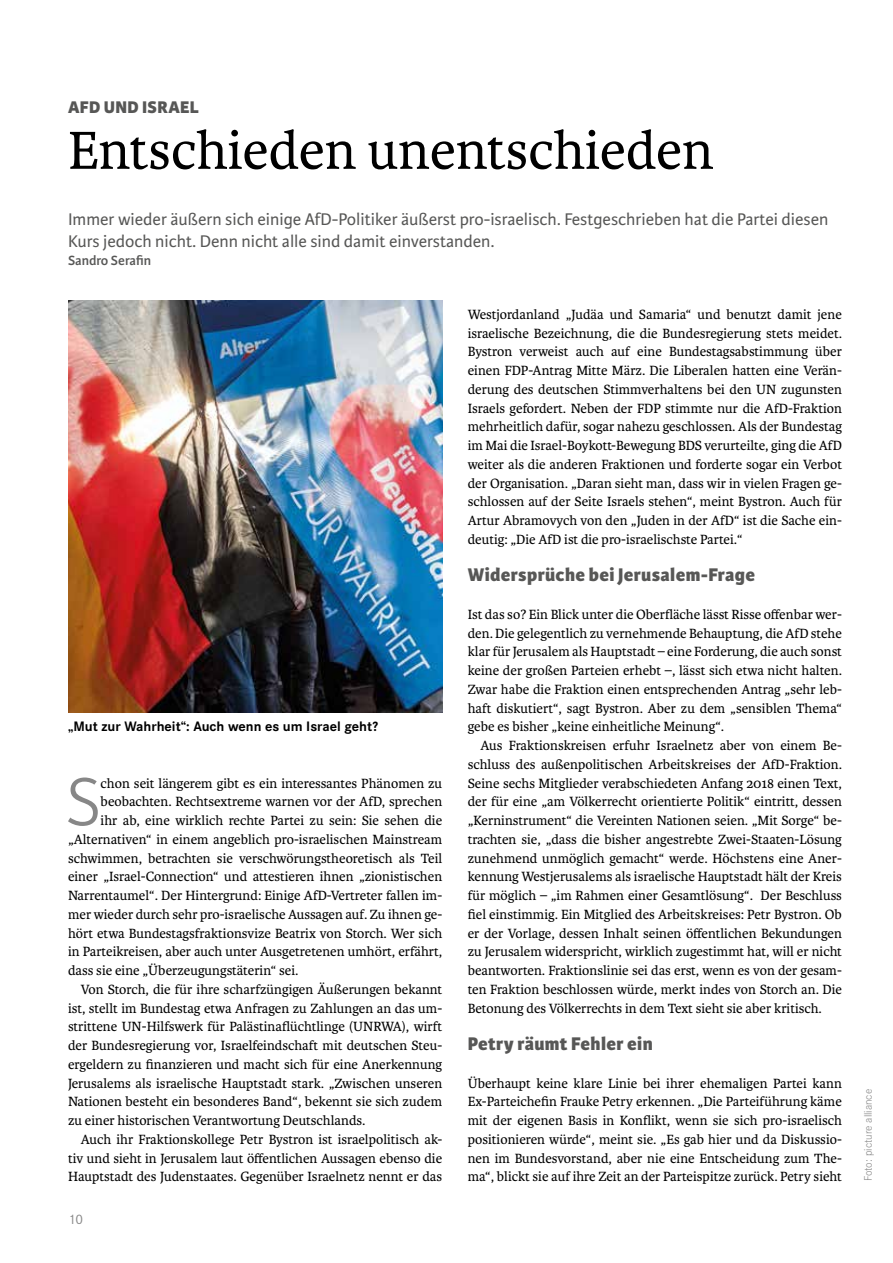
<style>
.page{position:relative;width:893px;height:1263px;background:#fff}
.page>*{position:absolute;margin:0;border:0;box-sizing:border-box;transform-origin:0 0}
.t1{font:300 72.15px "Karmina Sans";color:#878787}
.t2{font:57px "Karmina";color:#000}
.t3{font:800 19.5px "Karmina Sans";letter-spacing:.02em;color:#575756}
.t4{font:18px/21.6px "Karmina Sans";color:#575756}
.t5{font:800 18px "Karmina Sans";letter-spacing:.02em;color:#575756}
.t6{font:14.25px/18.8px "Karmina";color:#000;text-align:justify}
.t7{font:700 14.25px "Corporate S";color:#000}
.t8{font:600 14.25px "Karmina Sans";color:#575756}
.t9{font:14.25px "Corporate S";color:#878787}
.t10{font:300 11.25px "Corporate S";color:#878787}
</style>
<div class="page">
<img style="left:68px;top:300px;width:374px;height:413px">
<p class="t5" style="left:68px;top:96px;width:133px">AFD UND ISRAEL</p>
<h2 class="t2" style="left:68px;top:119px;width:647px">Entschieden unentschieden</h2>
<p class="t4" style="left:68px;top:209px;width:762px">Immer wieder äußern sich einige AfD-Politiker äußerst pro-israelisch. Festgeschrieben hat die Partei diesen<br>Kurs jedoch nicht. Denn nicht alle sind damit einverstanden.</p>
<p class="t8" style="left:68px;top:253px;width:85px">Sandro Serafin</p>
<p class="t7" style="left:68px;top:717px;width:312px">„Mut zur Wahrheit“: Auch wenn es um Israel geht?</p>
<h1 class="t1" style="left:66px;top:762px;width:37px">S</h1>
<p class="t6" style="left:101px;top:774px;width:343px">chon seit längerem gibt es ein interessantes Phänomen zu</p>
<p class="t6" style="left:101px;top:792px;width:343px">beobachten. Rechtsextreme warnen vor der AfD, sprechen</p>
<p class="t6" style="left:101px;top:811px;width:343px">ihr ab, eine wirklich rechte Partei zu sein: Sie sehen die</p>
<p class="t6" style="left:68px;top:830px;width:376px">„Alternativen“ in einem angeblich pro-israelischen Mainstream</p>
<p class="t6" style="left:68px;top:849px;width:376px">schwimmen, betrachten sie verschwörungstheoretisch als Teil</p>
<p class="t6" style="left:68px;top:867px;width:376px">einer „Israel-Connection“ und attestieren ihnen „zionistischen</p>
<p class="t6" style="left:68px;top:886px;width:376px">Narrentaumel“. Der Hintergrund: Einige AfD-Vertreter fallen im-</p>
<p class="t6" style="left:68px;top:905px;width:376px">mer wieder durch sehr pro-israelische Aussagen auf. Zu ihnen ge-</p>
<p class="t6" style="left:68px;top:924px;width:376px">hört etwa Bundestagsfraktionsvize Beatrix von Storch. Wer sich</p>
<p class="t6" style="left:68px;top:942px;width:376px">in Parteikreisen, aber auch unter Ausgetretenen umhört, erfährt,</p>
<p class="t6" style="left:68px;top:961px;width:232px">dass sie eine „Überzeugungstäterin“ sei.</p>
<p class="t6" style="left:81px;top:980px;width:363px">Von Storch, die für ihre scharfzüngigen Äußerungen bekannt</p>
<p class="t6" style="left:68px;top:999px;width:376px">ist, stellt im Bundestag etwa Anfragen zu Zahlungen an das um-</p>
<p class="t6" style="left:68px;top:1017px;width:376px">strittene UN-Hilfswerk für Palästinaflüchtlinge (UNRWA), wirft</p>
<p class="t6" style="left:68px;top:1036px;width:376px">der Bundesregierung vor, Israelfeindschaft mit deutschen Steu-</p>
<p class="t6" style="left:68px;top:1055px;width:376px">ergeldern zu finanzieren und macht sich für eine Anerkennung</p>
<p class="t6" style="left:68px;top:1074px;width:376px">Jerusalems als israelische Hauptstadt stark. „Zwischen unseren</p>
<p class="t6" style="left:68px;top:1093px;width:376px">Nationen besteht ein besonderes Band“, bekennt sie sich zudem</p>
<p class="t6" style="left:68px;top:1111px;width:299px">zu einer historischen Verantwortung Deutschlands.</p>
<p class="t6" style="left:81px;top:1130px;width:363px">Auch ihr Fraktionskollege Petr Bystron ist israelpolitisch ak-</p>
<p class="t6" style="left:68px;top:1149px;width:376px">tiv und sieht in Jerusalem laut öffentlichen Aussagen ebenso die</p>
<p class="t6" style="left:68px;top:1168px;width:376px">Hauptstadt des Judenstaates. Gegenüber Israelnetz nennt er das</p>
<p class="t9" style="left:68px;top:1209px;width:17px">10</p>
<p class="t6" style="left:468px;top:305px;width:376px">Westjordanland „Judäa und Samaria“ und benutzt damit jene israelische Bezeichnung, die die Bundesregierung stets meidet.<br>Bystron verweist auch auf eine Bundestagsabstimmung über einen FDP-Antrag Mitte März. Die Liberalen hatten eine Verän&shy;derung des deutschen Stimmverhaltens bei den UN zugunsten Israels gefordert. Neben der FDP stimmte nur die AfD-Fraktion mehrheitlich dafür, sogar nahezu geschlossen. Als der Bundestag im Mai die Israel-Boykott-Bewegung BDS verurteilte, ging die AfD weiter als die anderen Fraktionen und forderte sogar ein Verbot der Organisation. „Daran sieht man, dass wir in vielen Fragen ge&shy;schlossen auf der Seite Israels stehen“, meint Bystron. Auch für Artur Abramovych von den „Juden in der AfD“ ist die Sache ein&shy;deutig: „Die AfD ist die pro-israelischste Partei.“</p>
<h3 class="t3" style="left:468px;top:564px;width:289px">Widersprüche bei Jerusalem-Frage</h3>
<p class="t6" style="left:468px;top:605px;width:376px">Ist das so? Ein Blick unter die Oberfläche lässt Risse offenbar wer&shy;den. Die gelegentlich zu vernehmende Behauptung, die AfD stehe klar für Jerusalem als Hauptstadt – eine Forderung, die auch sonst keine der großen Parteien erhebt –, lässt sich etwa nicht halten.<br>Zwar habe die Fraktion einen entsprechenden Antrag „sehr leb&shy;haft diskutiert“, sagt Bystron. Aber zu dem „sensiblen Thema“ gebe es bisher „keine einheitliche Meinung“.</p>
<p class="t6" style="left:468px;top:736px;width:376px;text-indent:13px">Aus Fraktionskreisen erfuhr Israelnetz aber von einem Be&shy;schluss des außenpolitischen Arbeitskreises der AfD-Fraktion.<br>Seine sechs Mitglieder verabschiedeten Anfang 2018 einen Text, der für eine „am Völkerrecht orientierte Politik“ eintritt, dessen „Kerninstrument“ die Vereinten Nationen seien. „Mit Sorge“ be&shy;trachten sie, „dass die bisher angestrebte Zwei-Staaten-Lösung zunehmend unmöglich gemacht“ werde. Höchstens eine Aner&shy;kennung Westjerusalems als israelische Hauptstadt hält der Kreis für möglich – „im Rahmen einer Gesamtlösung“. Der Beschluss fiel einstimmig. Ein Mitglied des Arbeitskreises: Petr Bystron. Ob er der Vorlage, dessen Inhalt seinen öffentlichen Bekundungen zu Jerusalem widerspricht, wirklich zugestimmt hat, will er nicht beantworten. Fraktionslinie sei das erst, wenn es von der gesam&shy;ten Fraktion beschlossen würde, merkt indes von Storch an. Die Betonung des Völkerrechts in dem Text sieht sie aber kritisch.</p>
<h3 class="t3" style="left:468px;top:1032px;width:187px">Petry räumt Fehler ein</h3>
<p class="t6" style="left:468px;top:1074px;width:376px">Überhaupt keine klare Linie bei ihrer ehemaligen Partei kann Ex-Parteichefin Frauke Petry erkennen. „Die Parteiführung käme mit der eigenen Basis in Konflikt, wenn sie sich pro-israelisch positionieren würde“, meint sie. „Es gab hier und da Diskussio&shy;nen im Bundesvorstand, aber nie eine Entscheidung zum The&shy;ma“, blickt sie auf ihre Zeit an der Parteispitze zurück. Petry sieht</p>
<p class="t10" style="left:861px;top:1181px;width:94px;rotate:-90deg">Foto: picture alliance</p>
</div>
